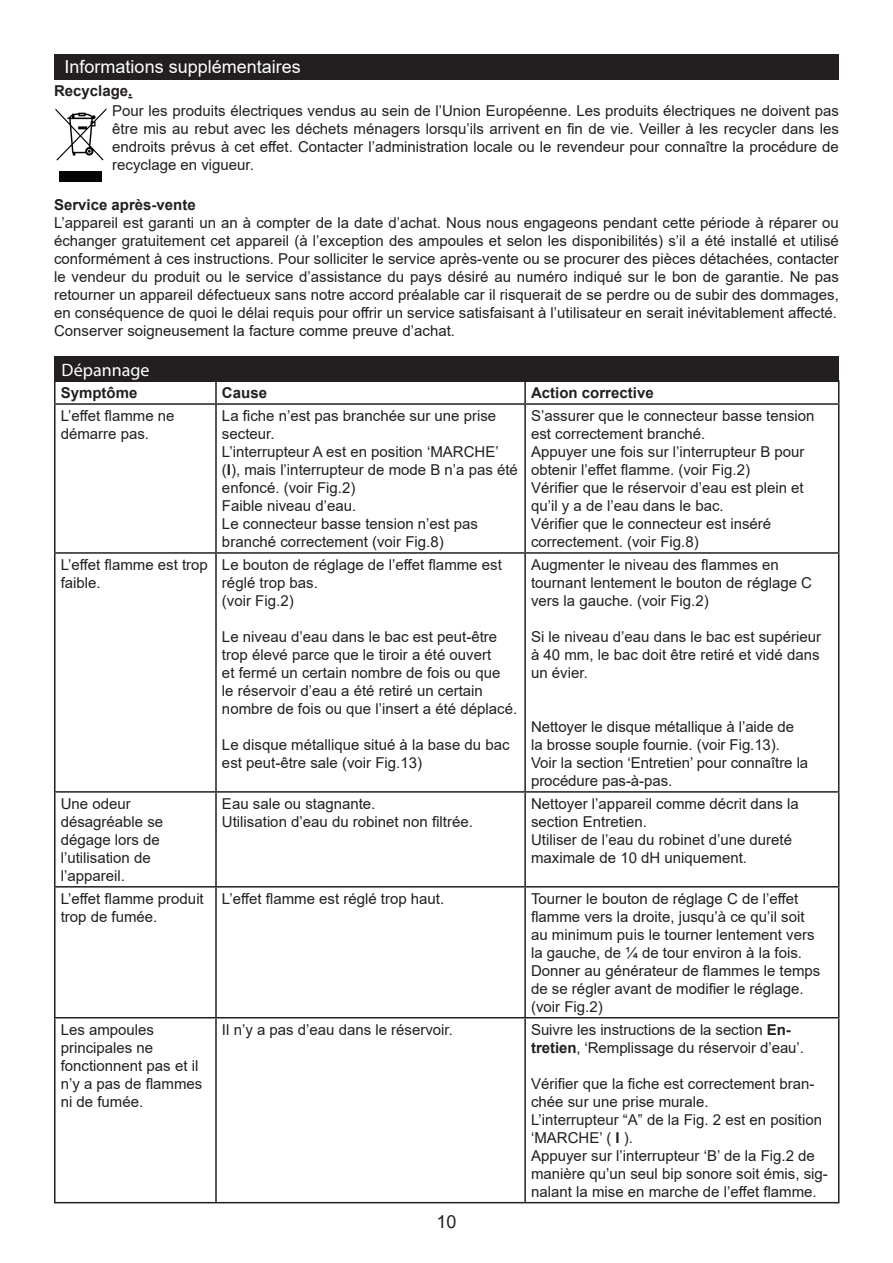
<style>
.page{position:relative;width:893px;height:1263px;background:#fff}
.page>*{position:absolute;margin:0;border:0;box-sizing:border-box;transform-origin:0 0}
.t1{font:18px "Arial";color:#fff}
.Heading{font:18px "Myriad Pro";color:#fff}
.t2{font:18px "Arial";color:#231f20}
.Body{font:15px/18px "Arial";color:#231f20}
.Body_text{font:15px/18px "Arial";color:#231f20;text-align:justify}
.Table_Body{font:15px/18px "Arial";color:#231f20}
.Body_text-2{font:700 15px "Arial";color:#231f20}
.s1{font-weight:700}
</style>
<div class="page">
<svg style="left:54px;top:382px;width:1px;height:21px"></svg>
<hr style="left:215px;top:382px;width:2px;height:21px;background:#231f20">
<hr style="left:524px;top:382px;width:2px;height:21px;background:#231f20">
<svg style="left:838px;top:382px;width:1px;height:21px"></svg>
<hr style="left:54px;top:403px;width:162px;height:2px;background:#231f20">
<hr style="left:54px;top:405px;width:1px;height:147px;background:#231f20">
<hr style="left:216px;top:403px;width:309px;height:2px;background:#231f20">
<hr style="left:215px;top:405px;width:2px;height:147px;background:#231f20">
<hr style="left:525px;top:403px;width:314px;height:2px;background:#231f20">
<hr style="left:524px;top:405px;width:2px;height:147px;background:#231f20">
<hr style="left:838px;top:405px;width:1px;height:147px;background:#231f20">
<hr style="left:54px;top:552px;width:162px;height:2px;background:#231f20">
<hr style="left:54px;top:554px;width:1px;height:237px;background:#231f20">
<hr style="left:216px;top:552px;width:309px;height:2px;background:#231f20">
<hr style="left:215px;top:554px;width:2px;height:237px;background:#231f20">
<hr style="left:525px;top:552px;width:314px;height:2px;background:#231f20">
<hr style="left:524px;top:554px;width:2px;height:237px;background:#231f20">
<hr style="left:838px;top:554px;width:1px;height:237px;background:#231f20">
<hr style="left:54px;top:791px;width:162px;height:2px;background:#231f20">
<hr style="left:54px;top:793px;width:1px;height:93px;background:#231f20">
<hr style="left:216px;top:791px;width:309px;height:2px;background:#231f20">
<hr style="left:215px;top:793px;width:2px;height:93px;background:#231f20">
<hr style="left:525px;top:791px;width:314px;height:2px;background:#231f20">
<hr style="left:524px;top:793px;width:2px;height:93px;background:#231f20">
<hr style="left:838px;top:793px;width:1px;height:93px;background:#231f20">
<hr style="left:54px;top:886px;width:162px;height:1px;background:#231f20">
<hr style="left:54px;top:887px;width:1px;height:130px;background:#231f20">
<hr style="left:216px;top:886px;width:309px;height:1px;background:#231f20">
<hr style="left:215px;top:887px;width:2px;height:130px;background:#231f20">
<hr style="left:525px;top:886px;width:314px;height:1px;background:#231f20">
<hr style="left:524px;top:887px;width:2px;height:130px;background:#231f20">
<hr style="left:838px;top:887px;width:1px;height:130px;background:#231f20">
<hr style="left:54px;top:1017px;width:162px;height:1px;background:#231f20">
<hr style="left:54px;top:1018px;width:1px;height:184px;background:#231f20">
<hr style="left:216px;top:1017px;width:309px;height:1px;background:#231f20">
<hr style="left:215px;top:1018px;width:2px;height:184px;background:#231f20">
<hr style="left:525px;top:1017px;width:314px;height:1px;background:#231f20">
<hr style="left:524px;top:1018px;width:2px;height:184px;background:#231f20">
<hr style="left:838px;top:1018px;width:1px;height:184px;background:#231f20">
<hr style="left:54px;top:1202px;width:162px;height:1px;background:#231f20">
<hr style="left:216px;top:1202px;width:309px;height:1px;background:#231f20">
<hr style="left:525px;top:1202px;width:314px;height:1px;background:#231f20">
<div style="left:54px;top:356px;width:785px;height:26px;background:#231f20"></div>
<div style="left:54px;top:54px;width:785px;height:26px;background:#231f20"></div>
<svg style="left:56px;top:108px;width:50px;height:53px"></svg>
<div style="left:60px;top:171px;width:42px;height:10px;background:#050504"></div>
<p class="t1" style="left:65px;top:55px;width:238px">Informations supplémentaires</p>
<p class="Body_text-2" style="left:54px;top:80px;width:80px">Recyclage.</p>
<p class="Body_text" style="left:112px;top:102px;width:728px">Pour les produits électriques vendus au sein de l’Union Européenne. Les produits électriques ne doivent pas être mis au rebut avec les déchets ménagers lorsqu’ils arrivent en fin de vie. Veiller à les recycler dans les endroits prévus à cet effet. Contacter l’administration locale ou le revendeur pour connaître la procédure de recyclage en vigueur.</p>
<p class="Body_text-2" style="left:54px;top:194px;width:143px">Service après-vente</p>
<p class="Body" style="left:54px;top:214px;width:786px;text-align:justify">L’appareil est garanti un an à compter de la date d’achat. Nous nous engageons pendant cette période à réparer ou échanger gratuitement cet appareil (à l’exception des ampoules et selon les disponibilités) s’il a été installé et utilisé conformément à ces instructions. Pour solliciter le service après-vente ou se procurer des pièces détachées, contacter le vendeur du produit ou le service d’assistance du pays désiré au numéro indiqué sur le bon de garantie. Ne pas retourner un appareil défectueux sans notre accord préalable car il risquerait de se perdre ou de subir des dommages, en conséquence de quoi le délai requis pour offrir un service satisfaisant à l’utilisateur en serait inévitablement affecté.</p>
<p class="Body" style="left:54px;top:322px;width:402px">Conserver soigneusement la facture comme preuve d’achat.</p>
<p class="Heading" style="left:62px;top:359px;width:89px">Dépannage</p>
<p class="Body_text-2" style="left:61px;top:382px;width:78px">Symptôme</p>
<p class="Body_text-2" style="left:222px;top:382px;width:47px">Cause</p>
<p class="Body_text-2" style="left:531px;top:382px;width:124px">Action corrective</p>
<p class="Body" style="left:61px;top:407px;width:115px">L’effet flamme ne démarre pas.</p>
<p class="Body" style="left:222px;top:407px;width:276px">La fiche n’est pas branchée sur une prise secteur.</p>
<p class="Body" style="left:222px;top:443px;width:297px">L’interrupteur A est en position ‘MARCHE’ (<span class="s1">I</span>), mais l’interrupteur de mode B n’a pas été enfoncé. (voir Fig.2)</p>
<p class="Body" style="left:222px;top:497px;width:136px">Faible niveau d’eau.</p>
<p class="Body" style="left:222px;top:515px;width:257px">Le connecteur basse tension n’est pas branché correctement (voir Fig.8)</p>
<p class="Body" style="left:531px;top:407px;width:285px">S’assurer que le connecteur basse tension est correctement branché.</p>
<p class="Body" style="left:531px;top:443px;width:275px">Appuyer une fois sur l’interrupteur B pour obtenir l’effet flamme. (voir Fig.2)</p>
<p class="Table_Body" style="left:531px;top:479px;width:274px">Vérifier que le réservoir d’eau est plein et qu’il y a de l’eau dans le bac.</p>
<p class="Body" style="left:531px;top:515px;width:242px">Vérifier que le connecteur est inséré correctement. (voir Fig.8)</p>
<p class="Body" style="left:61px;top:555px;width:149px">L’effet flamme est trop faible.</p>
<p class="Body" style="left:222px;top:555px;width:281px">Le bouton de réglage de l’effet flamme est réglé trop bas.</p>
<p class="Body" style="left:222px;top:591px;width:73px">(voir Fig.2)</p>
<p class="Body" style="left:222px;top:627px;width:297px">Le niveau d’eau dans le bac est peut-être trop élevé parce que le tiroir a été ouvert<br>et fermé un certain nombre de fois ou que<br>le réservoir d’eau a été retiré un certain nombre de fois ou que l’insert a été déplacé.</p>
<p class="Body" style="left:222px;top:735px;width:289px">Le disque métallique situé à la base du bac est peut-être sale (voir Fig.13)</p>
<p class="Body" style="left:61px;top:794px;width:104px">Une odeur désagréable se dégage lors de l’utilisation de l’appareil.</p>
<p class="Body" style="left:222px;top:794px;width:155px">Eau sale ou stagnante.</p>
<p class="Body" style="left:222px;top:812px;width:252px">Utilisation d’eau du robinet non filtrée.</p>
<p class="Body" style="left:531px;top:555px;width:282px">Augmenter le niveau des flammes en tournant lentement le bouton de réglage C vers la gauche. (voir Fig.2)</p>
<p class="Body" style="left:531px;top:627px;width:292px;text-align:justify">Si le niveau d’eau dans le bac est supérieur à 40 mm, le bac doit être retiré et vidé dans un évier.</p>
<p class="Body" style="left:531px;top:717px;width:279px">Nettoyer le disque métallique à l’aide de la brosse souple fournie. (voir Fig.13).<br>Voir la section ‘Entretien’ pour connaître la procédure pas-à-pas.</p>
<p class="Body" style="left:531px;top:794px;width:269px">Nettoyer l’appareil comme décrit dans la section Entretien.</p>
<p class="Body" style="left:531px;top:830px;width:262px">Utiliser de l’eau du robinet d’une dureté maximale de 10 dH uniquement.</p>
<p class="Body" style="left:61px;top:889px;width:145px">L’effet flamme produit trop de fumée.</p>
<p class="Body" style="left:222px;top:889px;width:224px">L’effet flamme est réglé trop haut.</p>
<p class="Body" style="left:531px;top:889px;width:291px">Tourner le bouton de réglage C de l’effet flamme vers la droite, jusqu’à ce qu’il soit au minimum puis le tourner lentement vers la gauche, de ¼ de tour environ à la fois.<br>Donner au générateur de flammes le temps de se régler avant de modifier le réglage. (voir Fig.2)</p>
<p class="Body" style="left:61px;top:1020px;width:143px">Les ampoules principales ne fonctionnent pas et il n’y a pas de flammes ni de fumée.</p>
<p class="Table_Body" style="left:222px;top:1020px;width:232px">Il n’y a pas d’eau dans le réservoir.</p>
<p class="Body" style="left:531px;top:1020px;width:274px">Suivre les instructions de la section <span class="s1">En&shy;tretien</span>, ‘Remplissage du réservoir d’eau’.</p>
<p class="Body" style="left:531px;top:1074px;width:285px">Vérifier que la fiche est correctement bran&shy;chée sur une prise murale.</p>
<p class="Body" style="left:531px;top:1110px;width:292px">L’interrupteur “A” de la Fig. 2 est en position ‘MARCHE’ ( <span class="s1">I</span> ).</p>
<p class="Body" style="left:531px;top:1146px;width:298px">Appuyer sur l’interrupteur ‘B’ de la Fig.2 de manière qu’un seul bip sonore soit émis, sig&shy;nalant la mise en marche de l’effet flamme.</p>
<p class="t2" style="left:437px;top:1209px;width:22px">10</p>
</div>
